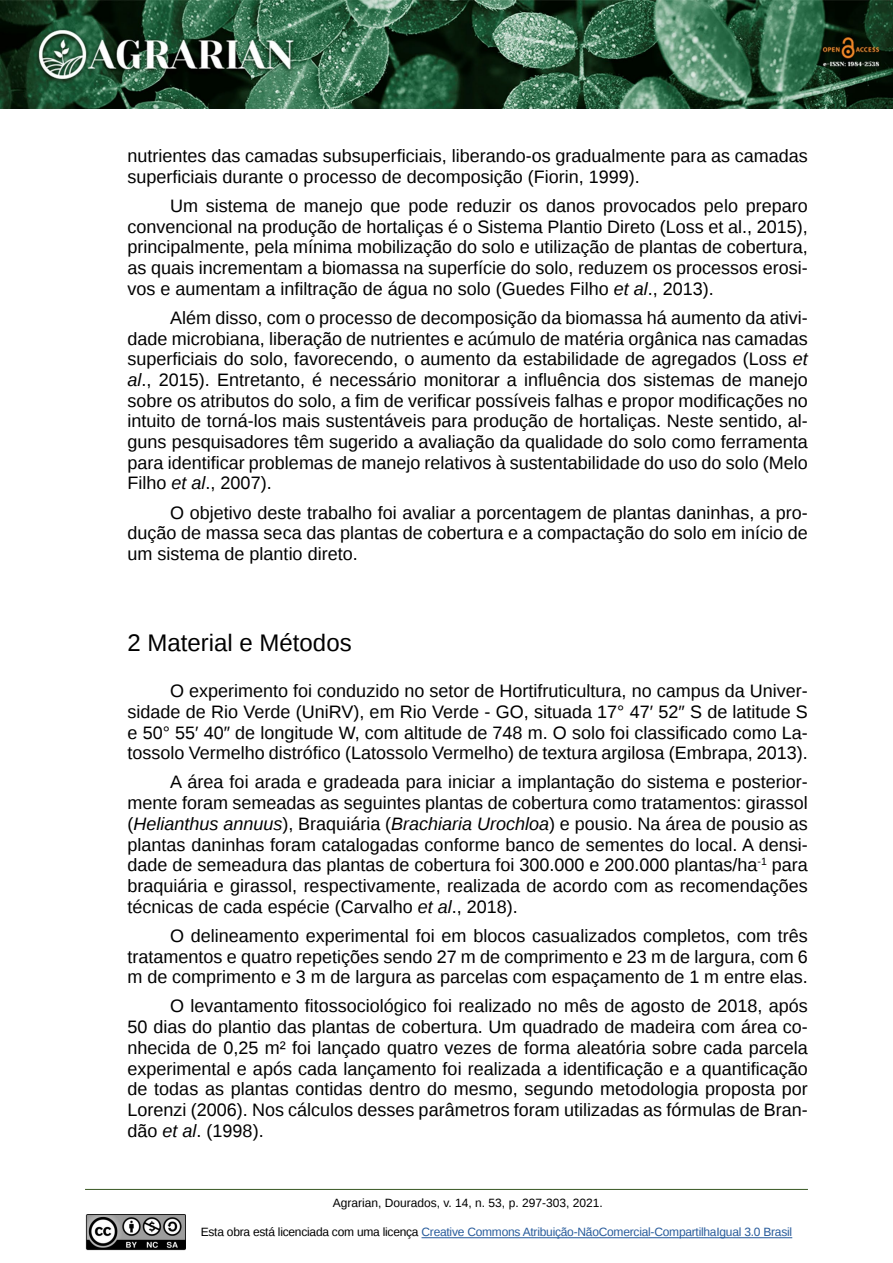
<style>
.page{position:relative;width:893px;height:1263px;background:#fff}
.page>*{position:absolute;margin:0;border:0;box-sizing:border-box;transform-origin:0 0}
.t1{font:24px "Liberation Sans";color:#000}
.t2{font:18px/20.7px "Liberation Sans";color:#000;text-align:justify}
.t3{font:12px "Liberation Sans";letter-spacing:-.02em;color:#275b9b}
.t4{font:12px "Liberation Sans";color:#000}
.s1{font-style:italic}
.s2{color:#000}
</style>
<div class="page">
<img style="left:0;top:0;width:893px;height:108px">
<img style="left:85px;top:1214px;width:100px;height:36px">
<hr style="left:85px;top:1189px;width:723px;height:1px;background:#385723">
<hr style="left:421px;top:1237px;width:371px;height:1px;background:#275b9b">
<p class="t2" style="left:128px;top:146px;width:682px">nutrientes das camadas subsuperficiais, liberando-os gradualmente para as camadas superficiais durante o processo de decomposição (Fiorin, 1999).</p>
<p class="t2" style="left:128px;top:196px;width:682px;text-indent:43px">Um sistema de manejo que pode reduzir os danos provocados pelo preparo convencional na produção de hortaliças é o Sistema Plantio Direto (Loss et al., 2015), principalmente, pela mínima mobilização do solo e utilização de plantas de cobertura, as quais incrementam a biomassa na superfície do solo, reduzem os processos erosi&shy;vos e aumentam a infiltração de água no solo (Guedes Filho <span class="s1">et al</span>., 2013).</p>
<p class="t2" style="left:128px;top:308px;width:682px;text-indent:43px">Além disso, com o processo de decomposição da biomassa há aumento da ativi&shy;dade microbiana, liberação de nutrientes e acúmulo de matéria orgânica nas camadas superficiais do solo, favorecendo, o aumento da estabilidade de agregados (Loss <span class="s1">et al</span>., 2015). Entretanto, é necessário monitorar a influência dos sistemas de manejo sobre os atributos do solo, a fim de verificar possíveis falhas e propor modificações no intuito de torná-los mais sustentáveis para produção de hortaliças. Neste sentido, al&shy;guns pesquisadores têm sugerido a avaliação da qualidade do solo como ferramenta para identificar problemas de manejo relativos à sustentabilidade do uso do solo (Melo Filho <span class="s1">et al</span>., 2007).</p>
<p class="t2" style="left:128px;top:503px;width:682px;text-indent:43px">O objetivo deste trabalho foi avaliar a porcentagem de plantas daninhas, a pro&shy;dução de massa seca das plantas de cobertura e a compactação do solo em início de um sistema de plantio direto.</p>
<h1 class="t1" style="left:128px;top:629px;width:226px">2 Material e Métodos</h1>
<p class="t2" style="left:128px;top:681px;width:682px;text-indent:43px">O experimento foi conduzido no setor de Hortifruticultura, no campus da Univer&shy;sidade de Rio Verde (UniRV), em Rio Verde - GO, situada 17° 47′ 52″ S de latitude S e 50° 55′ 40″ de longitude W, com altitude de 748 m. O solo foi classificado como La&shy;tossolo Vermelho distrófico (Latossolo Vermelho) de textura argilosa (Embrapa, 2013).</p>
<p class="t2" style="left:128px;top:773px;width:682px;text-indent:43px">A área foi arada e gradeada para iniciar a implantação do sistema e posterior&shy;mente foram semeadas as seguintes plantas de cobertura como tratamentos: girassol (<span class="s1">Helianthus annuus</span>), Braquiária (<span class="s1">Brachiaria Urochloa</span>) e pousio. Na área de pousio as plantas daninhas foram catalogadas conforme banco de sementes do local. A densi&shy;dade de semeadura das plantas de cobertura foi 300.000 e 200.000 plantas/ha<sup>-1</sup> para braquiária e girassol, respectivamente, realizada de acordo com as recomendações técnicas de cada espécie (Carvalho <span class="s1">et al</span>., 2018).</p>
<p class="t2" style="left:128px;top:926px;width:682px;text-indent:43px">O delineamento experimental foi em blocos casualizados completos, com três tratamentos e quatro repetições sendo 27 m de comprimento e 23 m de largura, com 6 m de comprimento e 3 m de largura as parcelas com espaçamento de 1 m entre elas.</p>
<p class="t2" style="left:128px;top:997px;width:682px;text-indent:43px">O levantamento fitossociológico foi realizado no mês de agosto de 2018, após 50 dias do plantio das plantas de cobertura. Um quadrado de madeira com área co&shy;nhecida de 0,25 m² foi lançado quatro vezes de forma aleatória sobre cada parcela experimental e após cada lançamento foi realizada a identificação e a quantificação de todas as plantas contidas dentro do mesmo, segundo metodologia proposta por Lorenzi (2006). Nos cálculos desses parâmetros foram utilizadas as fórmulas de Bran&shy;dão <span class="s1">et al</span>. (1998).</p>
<p class="t4" style="left:333px;top:1196px;width:271px">Agrarian, Dourados, v. 14, n. 53, p. 297-303, 2021.</p>
<p class="t3" style="left:201px;top:1225px;width:593px"><span class="s2">Esta obra está licenciada com uma licença</span> Creative Commons Atribuição-NãoComercial-CompartilhaIgual 3.0 Brasil</p>
</div>
